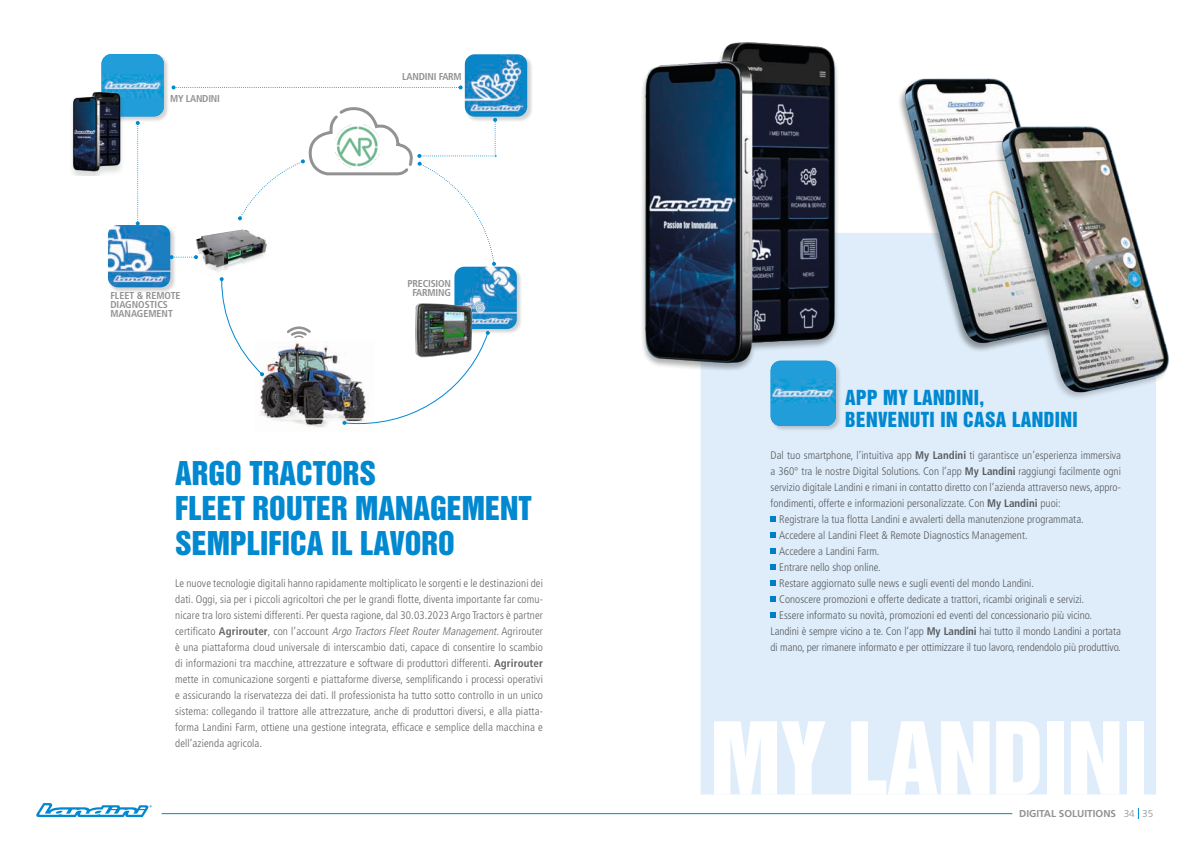
<style>
.page{position:relative;width:1191px;height:842px;background:#fff}
.page>*{position:absolute;margin:0;border:0;box-sizing:border-box;transform-origin:0 0}
.t1{font:91.7px "Helvetica Inserat";letter-spacing:-.01em;color:#fff}
.t2{font:30px/35px "Helvetica Inserat";color:#0088d0}
.t3{font:19px/22px "Helvetica Inserat";letter-spacing:.02em;color:#0088d0}
.t4{font:300 condensed 11px/16px "Frutiger LT Std";color:#646463;text-align:justify}
.t5{font:700 condensed 10px/9px "Frutiger LT Std";letter-spacing:-.02em;color:#939292;text-align:center}
.t6{font:700 condensed 10px/9px "Frutiger LT Std";color:#939292}
.t7{font:700 10px "Frutiger LT Std";color:#939292}
.t8{font:300 10px "Frutiger LT Std";color:#939292}
.s1{font-weight:700}
.s2{font-style:italic}
</style>
<div class="page">
<div style="left:700px;top:233px;width:456px;height:561px;background:#dfedfa"></div>
<img style="left:260px;top:342px;width:82px;height:86px">
<svg style="left:36px;top:803px;width:116px;height:14px"></svg>
<img style="left:642px;top:42px;width:216px;height:328px">
<img style="left:882px;top:78px;width:136px;height:273px">
<img style="left:980px;top:114px;width:189px;height:285px">
<hr style="left:58px;top:418px;width:472px;height:2px;background:#fff">
<div style="left:464px;top:54px;width:69px;height:68px;background:#1d1d1b;opacity:.2"></div>
<img style="left:465px;top:54px;width:62px;height:63px">
<div style="left:101px;top:54px;width:69px;height:68px;background:#1d1d1b;opacity:.2"></div>
<img style="left:101px;top:54px;width:63px;height:62px">
<svg style="left:171px;top:85px;width:291px;height:4px"></svg>
<svg style="left:136px;top:121px;width:4px;height:104px"></svg>
<img style="left:72px;top:90px;width:56px;height:85px">
<div style="left:108px;top:225px;width:68px;height:68px;background:#1d1d1b;opacity:.2"></div>
<img style="left:108px;top:225px;width:62px;height:62px">
<img style="left:195px;top:230px;width:43px;height:42px">
<div style="left:454px;top:266px;width:68px;height:69px;background:#1d1d1b;opacity:.2"></div>
<img style="left:454px;top:267px;width:63px;height:62px">
<svg style="left:342px;top:300px;width:148px;height:125px"></svg>
<svg style="left:220px;top:277px;width:44px;height:99px"></svg>
<svg style="left:287px;top:326px;width:24px;height:12px"></svg>
<svg style="left:238px;top:106px;width:259px;height:160px"></svg>
<svg style="left:169px;top:255px;width:29px;height:4px"></svg>
<div style="left:770px;top:360px;width:71px;height:72px;background:#1d1d1b;opacity:.2"></div>
<img style="left:770px;top:361px;width:66px;height:65px">
<hr style="left:162px;top:813px;width:850px;height:1px;background:#0088d0">
<svg style="left:770px;top:516px;width:6px;height:6px"></svg>
<svg style="left:770px;top:532px;width:6px;height:6px"></svg>
<svg style="left:770px;top:548px;width:6px;height:6px"></svg>
<svg style="left:770px;top:564px;width:6px;height:6px"></svg>
<svg style="left:770px;top:580px;width:6px;height:6px"></svg>
<svg style="left:770px;top:596px;width:6px;height:6px"></svg>
<svg style="left:770px;top:612px;width:6px;height:6px"></svg>
<p class="t5" style="left:170px;top:94px;width:51px">MY LANDINI</p>
<p class="t6" style="left:110px;top:291px;width:72px">FLEET &amp; REMOTE<br>DIAGNOSTICS<br>MANAGEMENT</p>
<p class="t5" style="left:402px;top:72px;width:61px">LANDINI FARM</p>
<p class="t5" style="left:407px;top:279px;width:45px">PRECISION<br>FARMING</p>
<h2 class="t2" style="left:175px;top:456px;width:358px">ARGO TRACTORS<br>FLEET ROUTER MANAGEMENT<br>SEMPLIFICA IL LAVORO</h2>
<p class="t4" style="left:175px;top:575px;width:369px">Le nuove tecnologie digitali hanno rapidamente moltiplicato le sorgenti e le destinazioni dei dati. Oggi, sia per i piccoli agricoltori che per le grandi flotte, diventa importante far comu&shy;nicare tra loro sistemi differenti. Per questa ragione, dal 30.03.2023 Argo Tractors è partner certificato <span class="s1">Agrirouter</span>, con l’account <span class="s2">Argo TractorsFleetRouterManagement</span>. Agrirouter è una piattaforma cloud universale di interscambio dati, capace di consentire lo scambio di informazioni tra macchine, attrezzature e software di produttori differenti. <span class="s1">Agrirouter </span>mette in comunicazione sorgenti e piattaforme diverse, semplificando i processi operativi e assicurando la riservatezza dei dati. Il professionista ha tutto sotto controllo in un unico sistema: collegando il trattore alle attrezzature, anche di produttori diversi, e alla piatta&shy;forma Landini Farm, ottiene una gestione integrata, efficace e semplice della macchina e dell’azienda agricola.</p>
<h3 class="t3" style="left:845px;top:386px;width:234px">APP MY LANDINI,<br>BENVENUTI IN CASA LANDINI</h3>
<p class="t4" style="left:770px;top:447px;width:352px">Dal tuo smartphone, l’intuitiva app <span class="s1">My Landini</span> ti garantisce un’esperienza immersiva</p>
<p class="t4" style="left:770px;top:463px;width:352px">a 360° tra le nostre Digital Solutions. Con l’app <span class="s1">My Landini</span> raggiungi facilmente ogni</p>
<p class="t4" style="left:770px;top:479px;width:352px">servizio digitale Landini e rimani in contatto diretto con l’azienda attraverso news, appro-</p>
<p class="t4" style="left:770px;top:495px;width:291px">fondimenti, offerte e informazioni personalizzate. Con <span class="s1">My Landini</span> puoi:</p>
<p class="t4" style="left:779px;top:511px;width:306px">Registrare la tua flotta Landini e avvalerti della manutenzione programmata.</p>
<p class="t4" style="left:779px;top:527px;width:250px">Accedere al Landini Fleet &amp; Remote Diagnostics Management.</p>
<p class="t4" style="left:779px;top:543px;width:102px">Accedere a Landini Farm.</p>
<p class="t4" style="left:779px;top:559px;width:103px">Entrare nello shop online.</p>
<p class="t4" style="left:779px;top:575px;width:256px">Restare aggiornato sulle news e sugli eventi del mondo Landini.</p>
<p class="t4" style="left:779px;top:591px;width:307px">Conoscere promozioni e offerte dedicate a trattori, ricambi originali e servizi.</p>
<p class="t4" style="left:779px;top:607px;width:314px">Essere informato su novità, promozioni ed eventi del concessionario più vicino.</p>
<p class="t4" style="left:770px;top:623px;width:352px">Landini è sempre vicino a te. Con l’app <span class="s1">My Landini</span> hai tutto il mondo Landini a portata</p>
<p class="t4" style="left:770px;top:639px;width:352px">di mano, per rimanere informato e per ottimizzare il tuo lavoro, rendendolo più produttivo.</p>
<h1 class="t1" style="left:710px;top:704px;width:439px">MY LANDINI</h1>
<p class="t7" style="left:1019px;top:807px;width:99px">DIGITAL SOLUITIONS</p>
<p class="t8" style="left:1123px;top:807px;width:31px">34 35</p>
</div>
